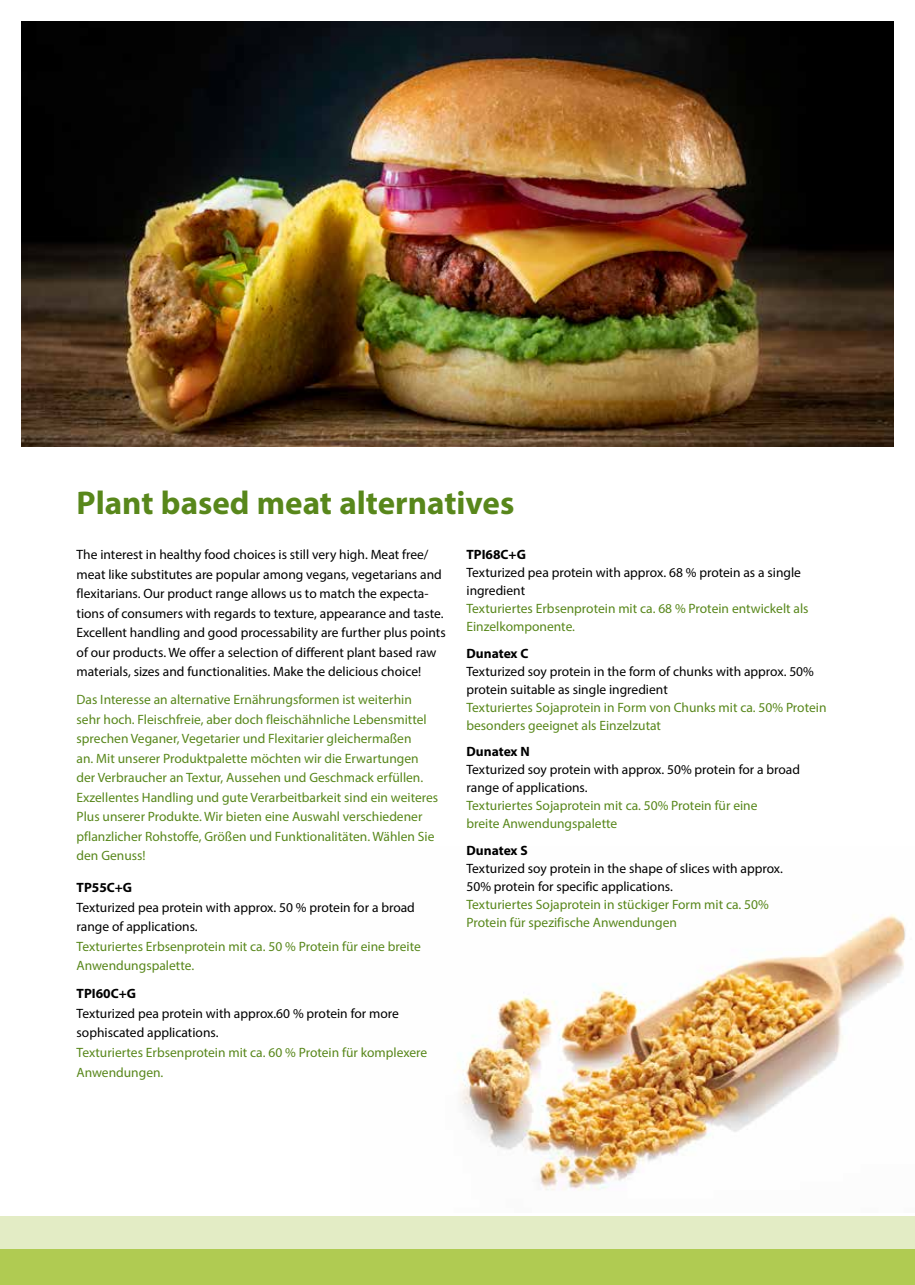
<style>
.page{position:relative;width:915px;height:1285px;background:#fff}
.page>*{position:absolute;margin:0;border:0;box-sizing:border-box;transform-origin:0 0}
.t1{font:700 33px "Myriad Pro";color:#58871b}
.t2{font:13.5px/19.5px "Myriad Pro";color:#58871b}
.t3{font:13.5px/19.5px "Myriad Pro";color:#000}
.t4{font:700 13.5px "Myriad Pro";color:#000}
</style>
<div class="page">
<div style="left:0;top:1248px;width:914px;height:36px;background:#b0cb52"></div>
<img style="left:460px;top:914px;width:446px;height:276px">
<img style="left:21px;top:21px;width:872px;height:425px">
<div style="left:0;top:1216px;width:914px;height:32px;background:#e3ecc5"></div>
<h1 class="t1" style="left:77px;top:481px;width:439px">Plant based meat alternatives</h1>
<p class="t4" style="left:466px;top:545px;width:61px">TPI68C+G</p>
<p class="t3" style="left:466px;top:563px;width:336px;line-height:18px">Texturized pea protein with approx. 68 % protein as a single ingredient</p>
<p class="t2" style="left:466px;top:599px;width:343px;line-height:18px">Texturiertes Erbsenprotein mit ca. 68 % Protein entwickelt als<br>Einzelkomponente.</p>
<p class="t4" style="left:466px;top:644px;width:63px">Dunatex C</p>
<p class="t3" style="left:466px;top:661px;width:349px;line-height:18px">Texturized soy protein in the form of chunks with approx. 50% protein suitable as single ingredient</p>
<p class="t2" style="left:466px;top:697px;width:361px;line-height:18px">Texturiertes Sojaprotein in Form von Chunks mit ca. 50% Protein besonders geeignet als Einzelzutat</p>
<p class="t4" style="left:466px;top:742px;width:65px">Dunatex N</p>
<p class="t3" style="left:466px;top:760px;width:335px;line-height:18px">Texturized soy protein with approx. 50% protein for a broad range of applications.</p>
<p class="t2" style="left:466px;top:796px;width:292px;line-height:18px">Texturiertes Sojaprotein mit ca. 50% Protein für eine breite Anwendungspalette</p>
<p class="t4" style="left:466px;top:841px;width:63px">Dunatex S</p>
<p class="t3" style="left:466px;top:858px;width:318px;line-height:18px">Texturized soy protein in the shape of slices with approx.<br>50% protein for specific applications.</p>
<p class="t2" style="left:466px;top:894px;width:304px;line-height:18px">Texturiertes Sojaprotein in stückiger Form mit ca. 50%<br>Protein für spezifische Anwendungen</p>
<p class="t3" style="left:77px;top:544px;width:370px">The interest in healthy food choices is still very high. Meat free/ meat like substitutes are popular among vegans, vegetarians and flexitarians. Our product range allows us to match the expecta&shy;tions of consumers with regards to texture, appearance and taste.<br>Excellent handling and good processability are further plus points of our products. We offer a selection of different plant based raw materials, sizes and functionalities. Make the delicious choice!</p>
<p class="t2" style="left:77px;top:689px;width:363px">Das Interesse an alternative Ernährungsformen ist weiterhin sehr hoch. Fleischfreie, aber doch fleischähnliche Lebensmittel sprechen Veganer, Vegetarier und Flexitarier gleichermaßen<br>an. Mit unserer Produktpalette möchten wir die Erwartungen der Verbraucher an Textur, Aussehen und Geschmack erfüllen.<br>Exzellentes Handling und gute Verarbeitbarkeit sind ein weiteres Plus unserer Produkte. Wir bieten eine Auswahl verschiedener pflanzlicher Rohstoffe, Größen und Funktionalitäten. Wählen Sie den Genuss!</p>
<p class="t4" style="left:77px;top:878px;width:57px">TP55C+G</p>
<p class="t3" style="left:77px;top:897px;width:340px">Texturized pea protein with approx. 50 % protein for a broad range of applications.</p>
<p class="t2" style="left:77px;top:936px;width:346px">Texturiertes Erbsenprotein mit ca. 50 % Protein für eine breite<br>Anwendungspalette.</p>
<p class="t4" style="left:77px;top:984px;width:61px">TPI60C+G</p>
<p class="t3" style="left:77px;top:1003px;width:324px">Texturized pea protein with approx.60 % protein for more sophiscated applications.</p>
<p class="t2" style="left:77px;top:1042px;width:352px">Texturiertes Erbsenprotein mit ca. 60 % Protein für komplexere<br>Anwendungen.</p>
</div>
